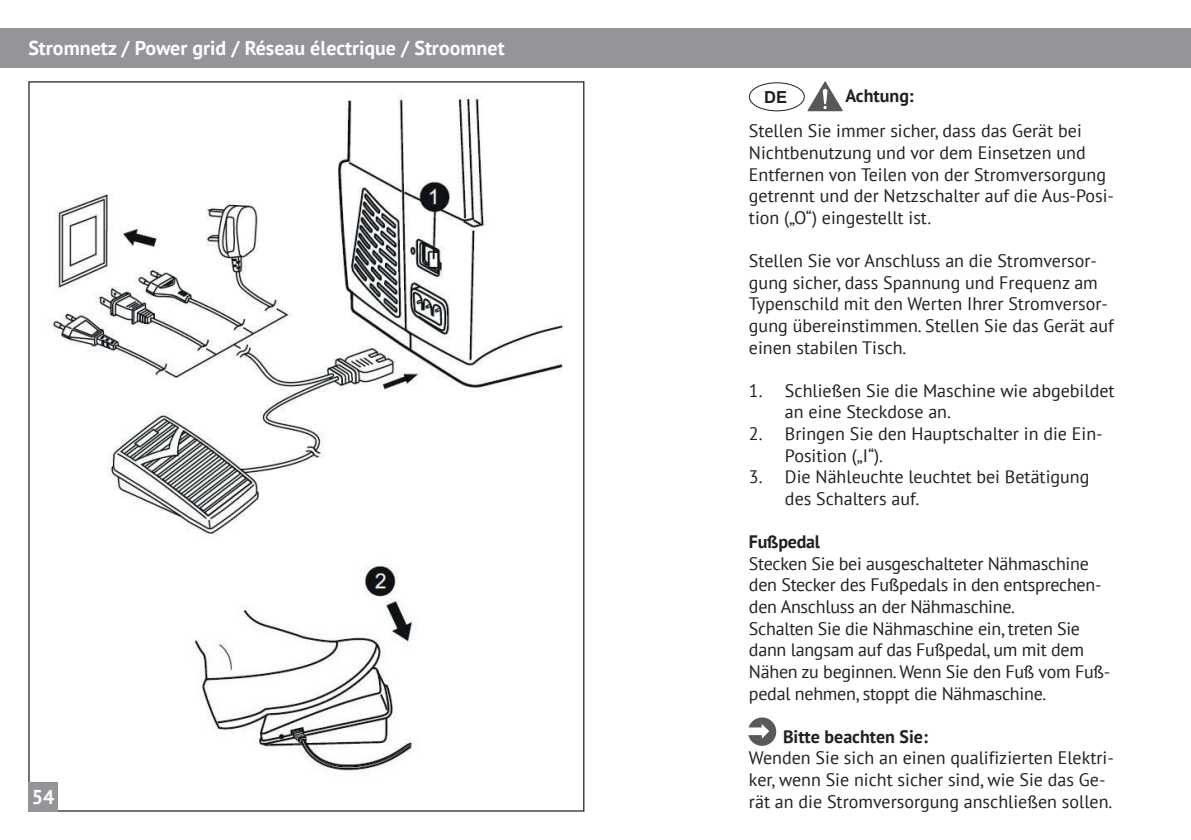
<style>
.page{position:relative;width:1191px;height:840px;background:#fff}
.page>*{position:absolute;margin:0;border:0;box-sizing:border-box;transform-origin:0 0}
.t1{font:700 20px "PT Sans";color:#fff}
.t2{font:18px/21.6px "PT Sans";color:#231f20}
.t3{font:700 18px "PT Sans";color:#231f20}
.t4{font:700 16.6px "Arial";color:#231f20}
</style>
<div class="page">
<div style="left:0;top:28px;width:1191px;height:40px;background:#939598"></div>
<img style="left:50px;top:94px;width:513px;height:442px">
<img style="left:193px;top:565px;width:223px;height:207px">
<div style="left:28px;top:781px;width:30px;height:30px;background:#939598"></div>
<svg style="left:807px;top:81px;width:36px;height:30px"></svg>
<div style="left:749px;top:82px;width:55px;height:29px;border:1px solid #231f20;border-radius:50%"></div>
<svg style="left:748px;top:717px;width:28px;height:28px"></svg>
<p class="t1" style="left:28px;top:35px;width:478px">Stromnetz / Power grid / Réseau électrique / Stroomnet</p>
<p class="t1" style="left:32px;top:783px;width:24px">54</p>
<p class="t3" style="left:845px;top:83px;width:70px">Achtung:</p>
<p class="t2" style="left:749px;top:120px;width:366px">Stellen Sie immer sicher, dass das Gerät bei Nichtbenutzung und vor dem Einsetzen und Entfernen von Teilen von der Stromversorgung getrennt und der Netzschalter auf die Aus-Posi&shy;tion („O“) eingestellt ist.</p>
<p class="t2" style="left:749px;top:249px;width:366px">Stellen Sie vor Anschluss an die Stromversor&shy;gung sicher, dass Spannung und Frequenz am Typenschild mit den Werten Ihrer Stromversor&shy;gung übereinstimmen. Stellen Sie das Gerät auf einen stabilen Tisch.</p>
<p class="t2" style="left:785px;top:379px;width:331px;text-indent:-36px">1. Schließen Sie die Maschine wie abgebildet an eine Steckdose an.</p>
<p class="t2" style="left:785px;top:422px;width:319px;text-indent:-36px">2. Bringen Sie den Hauptschalter in die Ein-<br>Position („I“).</p>
<p class="t2" style="left:785px;top:465px;width:306px;text-indent:-36px">3. Die Nähleuchte leuchtet bei Betätigung des Schalters auf.</p>
<p class="t3" style="left:749px;top:529px;width:73px">Fußpedal</p>
<p class="t2" style="left:749px;top:552px;width:363px">Stecken Sie bei ausgeschalteter Nähmaschine den Stecker des Fußpedals in den entsprechen&shy;den Anschluss an der Nähmaschine.<br>Schalten Sie die Nähmaschine ein, treten Sie dann langsam auf das Fußpedal, um mit dem Nähen zu beginnen. Wenn Sie den Fuß vom Fuß&shy;pedal nehmen, stoppt die Nähmaschine.</p>
<p class="t3" style="left:783px;top:724px;width:146px">Bitte beachten Sie:</p>
<p class="t2" style="left:749px;top:746px;width:366px">Wenden Sie sich an einen qualifizierten Elektri&shy;ker, wenn Sie nicht sicher sind, wie Sie das Ge&shy;rät an die Stromversorgung anschließen sollen.</p>
<p class="t4" style="left:764px;top:85px;width:25px">DE</p>
</div>
